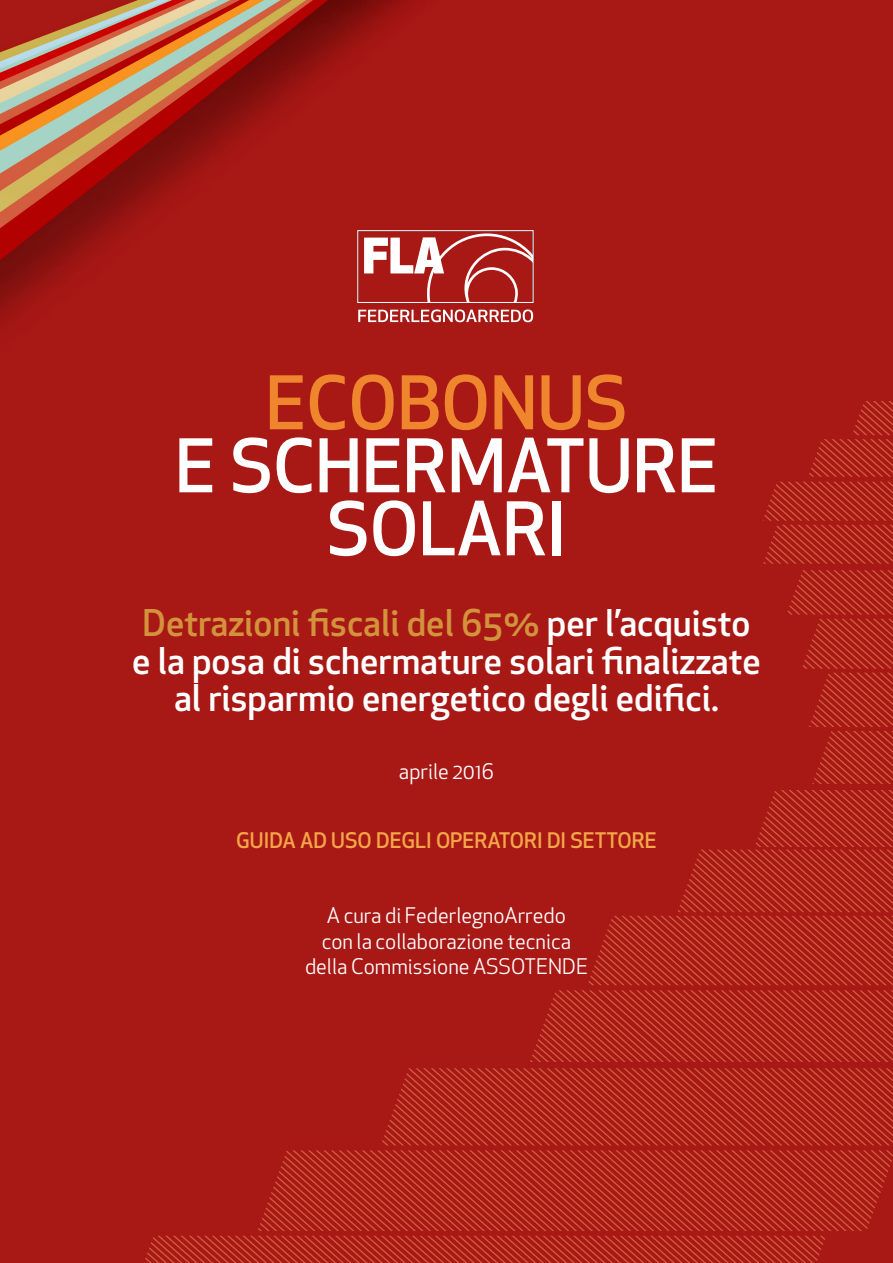
<style>
.page{position:relative;width:893px;height:1263px;background:#a81815}
.page>*{position:absolute;margin:0;border:0;box-sizing:border-box;transform-origin:0 0}
.t1{font:500 72px/63px "Apex New";color:#fff;text-align:center}
.t2{font:500 72px "Apex New";color:#ef852d}
.t3{font:500 36px/37.5px "Apex New";color:#fff;text-align:center}
.t4{font:21px/25.2px "Apex New";color:#fff;text-align:center}
.t5{font:500 21px "Apex New";color:#f5a648}
.s1{color:#d3923c}
</style>
<div class="page">
<svg style="left:585px;top:401px;width:308px;height:862px"></svg>
<img style="left:0;top:0;width:583px;height:1263px">
<svg style="left:0;top:0;width:328px;height:260px"></svg>
<svg style="left:358px;top:309px;width:175px;height:13px"></svg>
<div style="left:357px;top:230px;width:176px;height:73px;border:1px solid #fff"></div>
<svg style="left:364px;top:233px;width:169px;height:69px"></svg>
<h1 class="t2" style="left:265px;top:355px;width:364px">ECOBONUS</h1>
<h1 class="t1" style="left:175px;top:433px;width:545px">E SCHERMATURE<br>SOLARI</h1>
<p class="t3" style="left:132px;top:603px;width:630px"><span class="s1">Detrazioni fiscali del 65%</span> per l’acquisto e la posa di schermature solari finalizzate al risparmio energetico degli edifici.</p>
<p class="t4" style="left:399px;top:759px;width:97px">aprile 2016</p>
<p class="t5" style="left:236px;top:826px;width:422px">GUIDA AD USO DEGLI OPERATORI DI SETTORE</p>
<p class="t4" style="left:305px;top:903px;width:284px">A cura di FederlegnoArredo<br>con la collaborazione tecnica della Commissione ASSOTENDE</p>
</div>
